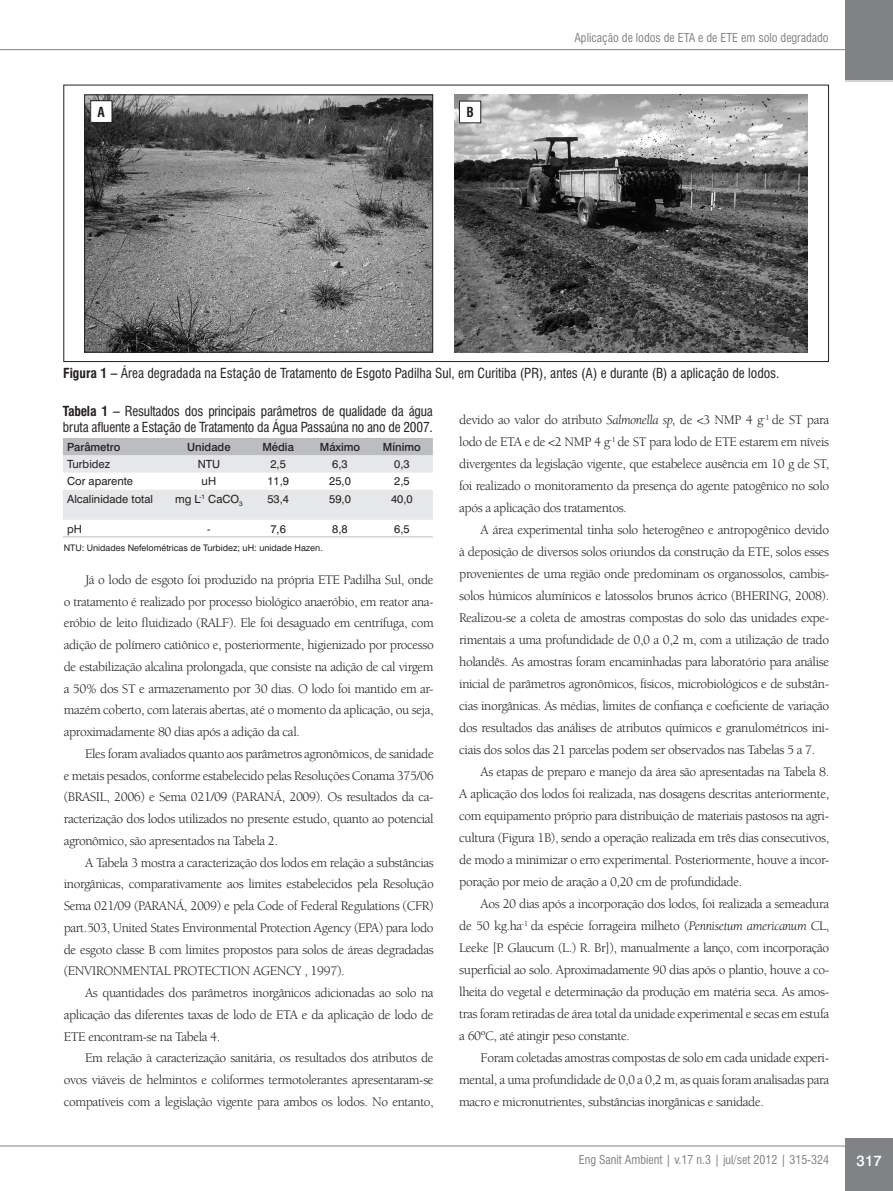
<style>
.page{position:relative;width:893px;height:1191px;background:#fff}
.page>*{position:absolute;margin:0;border:0;box-sizing:border-box;transform-origin:0 0}
.t1{font:500 15px "Swiss 721 BT";color:#fff}
._05_0_texto_txt{font:13.5px/22px "Berkeley Std";letter-spacing:-.03em;color:#231f20;text-align:justify}
._07_0_tabela-img-tit{font:condensed 13.5px/16.2px "Swiss 721 BT";letter-spacing:-.015em;color:#231f20}
._07_0_tabela-img-tit-2{font:700 condensed 13.5px "Swiss 721 BT";color:#231f20}
._09_0_cabecalho{font:condensed 12px "Swiss 721 BT";color:#808285}
._07_2_tabela_-_txt{font:11.25px "Swiss 721 BT";color:#231f20}
._07_1_tabela_-_txt_b{font:500 11.25px "Swiss 721 BT";color:#231f20}
._07_3_tabela_-_legen{font:9px "Swiss 721 BT";color:#231f20}
.s1{font-weight:700}
.s2{font-style:italic}
</style>
<div class="page">
<img style="left:86px;top:97px;width:345px;height:253px">
<div style="left:84px;top:95px;width:349px;height:257px;border:1px solid #231f20"></div>
<div style="left:91px;top:101px;width:21px;height:21px;background:#fff"></div>
<div style="left:90px;top:100px;width:22px;height:23px;border:1px solid #231f20"></div>
<img style="left:454px;top:95px;width:354px;height:257px">
<div style="left:459px;top:101px;width:22px;height:22px;background:#fff"></div>
<div style="left:459px;top:101px;width:22px;height:22px;border:1px solid #231f20"></div>
<svg style="left:63px;top:438px;width:370px;height:82px"></svg>
<hr style="left:63px;top:536px;width:108px;height:1px;background:#bcbdc0">
<hr style="left:171px;top:536px;width:76px;height:1px;background:#bcbdc0">
<hr style="left:247px;top:536px;width:62px;height:1px;background:#bcbdc0">
<hr style="left:309px;top:536px;width:62px;height:1px;background:#bcbdc0">
<hr style="left:371px;top:536px;width:62px;height:1px;background:#bcbdc0">
<div style="left:845px;top:0;width:48px;height:82px;background:#d1d2d4"></div>
<div style="left:845px;top:0;width:48px;height:80px;background:#808285"></div>
<hr style="left:0;top:1145px;width:874px;height:1px;background:#808285">
<div style="left:845px;top:1138px;width:48px;height:53px;background:#808285"></div>
<hr style="left:0;top:49px;width:866px;height:1px;background:#808285">
<p class="_07_0_tabela-img-tit-2" style="left:98px;top:104px;width:9px">A</p>
<p class="_07_0_tabela-img-tit-2" style="left:466px;top:104px;width:9px">B</p>
<p class="_09_0_cabecalho" style="left:574px;top:30px;width:256px">Aplicação de lodos de ETA e de ETE em solo degradado</p>
<p class="_07_0_tabela-img-tit" style="left:63px;top:365px;width:718px"><span class="s1">Figura 1 –</span> Área degradada na Estação de Tratamento de Esgoto Padilha Sul, em Curitiba (PR), antes (A) e durante (B) a aplicação de lodos.</p>
<p class="_07_0_tabela-img-tit" style="left:63px;top:403px;width:371px"><span class="s1">Tabela 1 –</span> Resultados dos principais parâmetros de qualidade da água bruta afluente a Estação de Tratamento da Água Passaúna no ano de 2007.</p>
<p class="_07_1_tabela_-_txt_b" style="left:67px;top:440px;width:55px">Parâmetro</p>
<p class="_07_1_tabela_-_txt_b" style="left:187px;top:440px;width:45px">Unidade</p>
<p class="_07_1_tabela_-_txt_b" style="left:262px;top:440px;width:33px">Média</p>
<p class="_07_1_tabela_-_txt_b" style="left:320px;top:440px;width:42px">Máximo</p>
<p class="_07_1_tabela_-_txt_b" style="left:383px;top:440px;width:39px">Mínimo</p>
<p class="_07_2_tabela_-_txt" style="left:67px;top:457px;width:44px">Turbidez</p>
<p class="_07_2_tabela_-_txt" style="left:198px;top:457px;width:24px">NTU</p>
<p class="_07_2_tabela_-_txt" style="left:270px;top:457px;width:17px">2,5</p>
<p class="_07_2_tabela_-_txt" style="left:332px;top:457px;width:17px">6,3</p>
<p class="_07_2_tabela_-_txt" style="left:394px;top:457px;width:17px">0,3</p>
<p class="_07_2_tabela_-_txt" style="left:67px;top:474px;width:67px">Cor aparente</p>
<p class="_07_2_tabela_-_txt" style="left:202px;top:474px;width:16px">uH</p>
<p class="_07_2_tabela_-_txt" style="left:267px;top:474px;width:23px">11,9</p>
<p class="_07_2_tabela_-_txt" style="left:329px;top:474px;width:23px">25,0</p>
<p class="_07_2_tabela_-_txt" style="left:394px;top:474px;width:17px">2,5</p>
<p class="_07_2_tabela_-_txt" style="left:67px;top:492px;width:87px">Alcalinidade total</p>
<p class="_07_2_tabela_-_txt" style="left:175px;top:492px;width:69px">mg L<sup>-1</sup> CaCO<sub>3</sub></p>
<p class="_07_2_tabela_-_txt" style="left:267px;top:492px;width:23px">53,4</p>
<p class="_07_2_tabela_-_txt" style="left:329px;top:492px;width:23px">59,0</p>
<p class="_07_2_tabela_-_txt" style="left:391px;top:492px;width:23px">40,0</p>
<p class="_07_2_tabela_-_txt" style="left:67px;top:522px;width:16px">pH</p>
<p class="_07_2_tabela_-_txt" style="left:207px;top:522px;width:5px">-</p>
<p class="_07_2_tabela_-_txt" style="left:270px;top:522px;width:17px">7,6</p>
<p class="_07_2_tabela_-_txt" style="left:332px;top:522px;width:17px">8,8</p>
<p class="_07_2_tabela_-_txt" style="left:394px;top:522px;width:17px">6,5</p>
<p class="_07_3_tabela_-_legen" style="left:64px;top:542px;width:261px">NTU: Unidades Nefelométricas de Turbidez; uH: unidade Hazen.</p>
<p class="_05_0_texto_txt" style="left:64px;top:569px;width:371px;text-indent:21px">Já o lodo de esgoto foi produzido na própria ETE Padilha Sul, onde o tratamento é realizado por processo biológico anaeróbio, em reator ana&shy;eróbio de leito fluidizado (RALF). Ele foi desaguado em centrífuga, com adição de polímero catiônico e, posteriormente, higienizado por processo de estabilização alcalina prolongada, que consiste na adição de cal virgem a 50% dos ST e armazenamento por 30 dias. O lodo foi mantido em ar&shy;mazém coberto, com laterais abertas, até o momento da aplicação, ou seja, aproximadamente 80 dias após a adição da cal.</p>
<p class="_05_0_texto_txt" style="left:64px;top:743px;width:371px;text-indent:21px">Eles foram avaliados quanto aos parâmetros agronômicos, de sanidade e metais pesados, conforme estabelecido pelas Resoluções Conama 375/06 (BRASIL, 2006) e Sema 021/09 (PARANÁ, 2009). Os resultados da ca&shy;racterização dos lodos utilizados no presente estudo, quanto ao potencial agronômico, são apresentados na Tabela 2.</p>
<p class="_05_0_texto_txt" style="left:64px;top:851px;width:371px;text-indent:21px">A Tabela 3 mostra a caracterização dos lodos em relação a substâncias inorgânicas, comparativamente aos limites estabelecidos pela Resolução Sema 021/09 (PARANÁ, 2009) e pela Code of Federal Regulations (CFR) part.503, United States Environmental Protection Agency (EPA) para lodo de esgoto classe B com limites propostos para solos de áreas degradadas (ENVIRONMENTAL PROTECTION AGENCY , 1997).</p>
<p class="_05_0_texto_txt" style="left:64px;top:982px;width:371px;text-indent:21px">As quantidades dos parâmetros inorgânicos adicionadas ao solo na aplicação das diferentes taxas de lodo de ETA e da aplicação de lodo de ETE encontram-se na Tabela 4.</p>
<p class="_05_0_texto_txt" style="left:64px;top:1047px;width:371px;text-indent:21px">Em relação à caracterização sanitária, os resultados dos atributos de ovos viáveis de helmintos e coliformes termotolerantes apresentaram-se compatíveis com a legislação vigente para ambos os lodos. No entanto,</p>
<p class="_05_0_texto_txt" style="left:459px;top:409px;width:371px">devido ao valor do atributo <span class="s2">Salmonella sp,</span> de &lt;3 NMP 4 g<sup>-1</sup> de ST para lodo de ETA e de &lt;2 NMP 4 g<sup>-1</sup> de ST para lodo de ETE estarem em níveis divergentes da legislação vigente, que estabelece ausência em 10 g de ST, foi realizado o monitoramento da presença do agente patogênico no solo após a aplicação dos tratamentos.</p>
<p class="_05_0_texto_txt" style="left:459px;top:519px;width:371px;text-indent:21px">A área experimental tinha solo heterogêneo e antropogênico devido à deposição de diversos solos oriundos da construção da ETE, solos esses provenientes de uma região onde predominam os organossolos, cambis&shy;solos húmicos alumínicos e latossolos brunos ácrico (BHERING, 2008).<br>Realizou-se a coleta de amostras compostas do solo das unidades expe&shy;rimentais a uma profundidade de 0,0 a 0,2 m, com a utilização de trado holandês. As amostras foram encaminhadas para laboratório para análise inicial de parâmetros agronômicos, físicos, microbiológicos e de substân&shy;cias inorgânicas. As médias, limites de confiança e coeficiente de variação dos resultados das análises de atributos químicos e granulométricos ini&shy;ciais dos solos das 21 parcelas podem ser observados nas Tabelas 5 a 7.</p>
<p class="_05_0_texto_txt" style="left:459px;top:761px;width:371px;text-indent:21px">As etapas de preparo e manejo da área são apresentadas na Tabela 8.<br>A aplicação dos lodos foi realizada, nas dosagens descritas anteriormente, com equipamento próprio para distribuição de materiais pastosos na agri&shy;cultura (Figura 1B), sendo a operação realizada em três dias consecutivos, de modo a minimizar o erro experimental. Posteriormente, houve a incor&shy;poração por meio de aração a 0,20 cm de profundidade.</p>
<p class="_05_0_texto_txt" style="left:459px;top:893px;width:371px;text-indent:21px">Aos 20 dias após a incorporação dos lodos, foi realizada a semeadura de 50 kg.ha<sup>-1</sup> da espécie forrageira milheto (<span class="s2">Pennisetum americanum</span> CL, Leeke [P. Glaucum (L.) R. Br]), manualmente a lanço, com incorporação superficial ao solo. Aproximadamente 90 dias após o plantio, houve a co&shy;lheita do vegetal e determinação da produção em matéria seca. As amos&shy;tras foram retiradas de área total da unidade experimental e secas em estufa a 60ºC, até atingir peso constante.</p>
<p class="_05_0_texto_txt" style="left:459px;top:1047px;width:371px;text-indent:21px">Foram coletadas amostras compostas de solo em cada unidade experi&shy;mental, a uma profundidade de 0,0 a 0,2 m, as quais foram analisadas para macro e micronutrientes, substâncias inorgânicas e sanidade.</p>
<p class="_09_0_cabecalho" style="left:579px;top:1152px;width:252px">Eng Sanit Ambient | v.17 n.3 | jul/set 2012 | 315-324</p>
<p class="t1" style="left:857px;top:1151px;width:27px">317</p>
</div>
